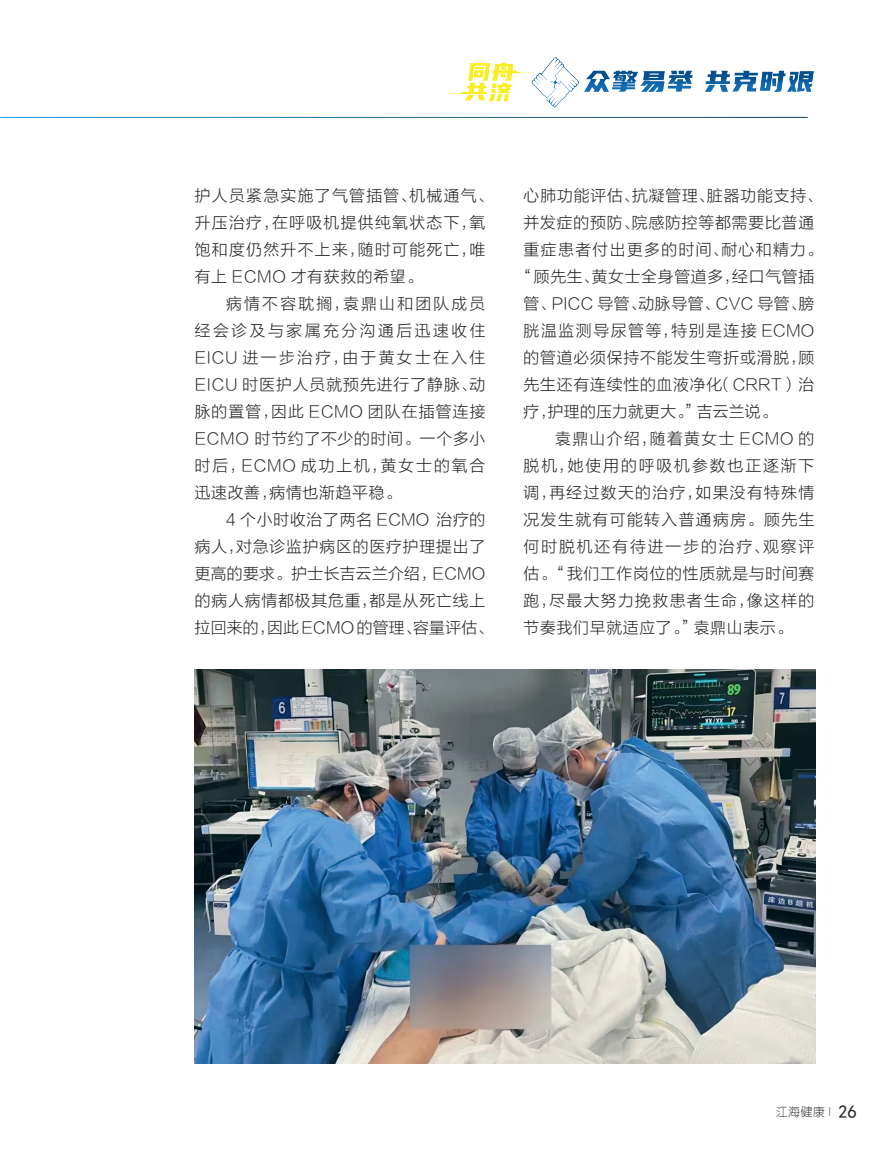
<style>
.page{position:relative;width:893px;height:1170px;background:#fff}
.page>*{position:absolute;margin:0;border:0;box-sizing:border-box;transform-origin:0 0}
.正文_01{font:15.75px/27px "FZLTXHK NTRB GBK1 0";letter-spacing:.06em;color:#231f20;text-align:justify}
.正文_01-2{font:15.75px/27px "FZLTXHK NTRB GBK1 0";letter-spacing:.09em;color:#231f20}
.正文_01-3{font:15.75px "FZLTXHK NTRB GBK1 0";letter-spacing:.03em;color:#231f20}
.正文_01-4{font:15.75px "FZLTXHK NTRB GBK1 0";letter-spacing:.095em;color:#231f20}
.正文_01-5{font:15.75px "FZLTXHK NTRB GBK1 0";letter-spacing:.105em;color:#231f20}
.正文_01-6{font:15.75px "FZLTXHK NTRB GBK1 0";letter-spacing:.02em;color:#231f20}
.t1{font:11.7px "FZY1 K GBK1 0";color:#231f20}
.s1{font-family:"FZY3 K GBK1 0";color:#8a8c8f}
.s2{font-family:"Sim Hei";font-size:18px}
</style>
<div class="page">
<img style="left:447px;top:57px;width:367px;height:51px">
<img style="left:195px;top:669px;width:620px;height:394px">
<p class="正文_01-2" style="left:195px;top:182px;width:300px">护人员紧急实施了气管插管、机械通气、升压治疗，在呼吸机提供纯氧状态下，氧饱和度仍然升不上来，随时可能死亡，唯有上 ECMO 才有获救的希望。</p>
<p class="正文_01" style="left:195px;top:290px;width:292px;text-indent:32px">病情不容耽搁，袁鼎山和团队成员经会诊及与家属充分沟通后迅速收住EICU 进一步治疗，由于黄女士在入住EICU 时医护人员就预先进行了静脉、动脉的置管，因此 ECMO 团队在插管连接ECMO 时节约了不少的时间。一个多小时后，ECMO 成功上机，黄女士的氧合迅速改善，病情也渐趋平稳。</p>
<p class="正文_01" style="left:195px;top:506px;width:300px;text-align:left;text-indent:32px">4 个小时收治了两名 ECMO 治疗的病人，对急诊监护病区的医疗护理提出了更高的要求。护士长吉云兰介绍，ECMO的病人病情都极其危重，都是从死亡线上拉回来的，因此 ECMO 的管理、容量评估、</p>
<p class="正文_01" style="left:524px;top:182px;width:300px">心肺功能评估、抗凝管理、脏器功能支持、</p>
<p class="正文_01" style="left:524px;top:209px;width:292px">并发症的预防、院感防控等都需要比普通</p>
<p class="正文_01-4" style="left:524px;top:241px;width:300px">重症患者付出更多的时间、耐心和精力。</p>
<p class="正文_01" style="left:516px;top:263px;width:300px">“顾先生、黄女士全身管道多，经口气管插</p>
<p class="正文_01-3" style="left:524px;top:295px;width:292px">管、PICC 导管、动脉导管、CVC 导管、膀</p>
<p class="正文_01-5" style="left:524px;top:322px;width:292px">胱温监测导尿管等，特别是连接 ECMO</p>
<p class="正文_01" style="left:524px;top:344px;width:292px">的管道必须保持不能发生弯折或滑脱，顾</p>
<p class="正文_01" style="left:524px;top:371px;width:292px">先生还有连续性的血液净化（CRRT）治</p>
<p class="正文_01-6" style="left:524px;top:403px;width:255px">疗，护理的压力就更大。”吉云兰说。</p>
<p class="正文_01" style="left:524px;top:425px;width:292px;text-indent:32px">袁鼎山介绍，随着黄女士 ECMO 的脱机，她使用的呼吸机参数也正逐渐下调，再经过数天的治疗，如果没有特殊情况发生就有可能转入普通病房。顾先生何时脱机还有待进一步的治疗、观察评估。“我们工作岗位的性质就是与时间赛跑，尽最大努力挽救患者生命，像这样的节奏我们早就适应了。”袁鼎山表示。</p>
<p class="t1" style="left:776px;top:1105px;width:82px">江海健康 <span class="s1">|</span> <span class="s2">26</span></p>
</div>
